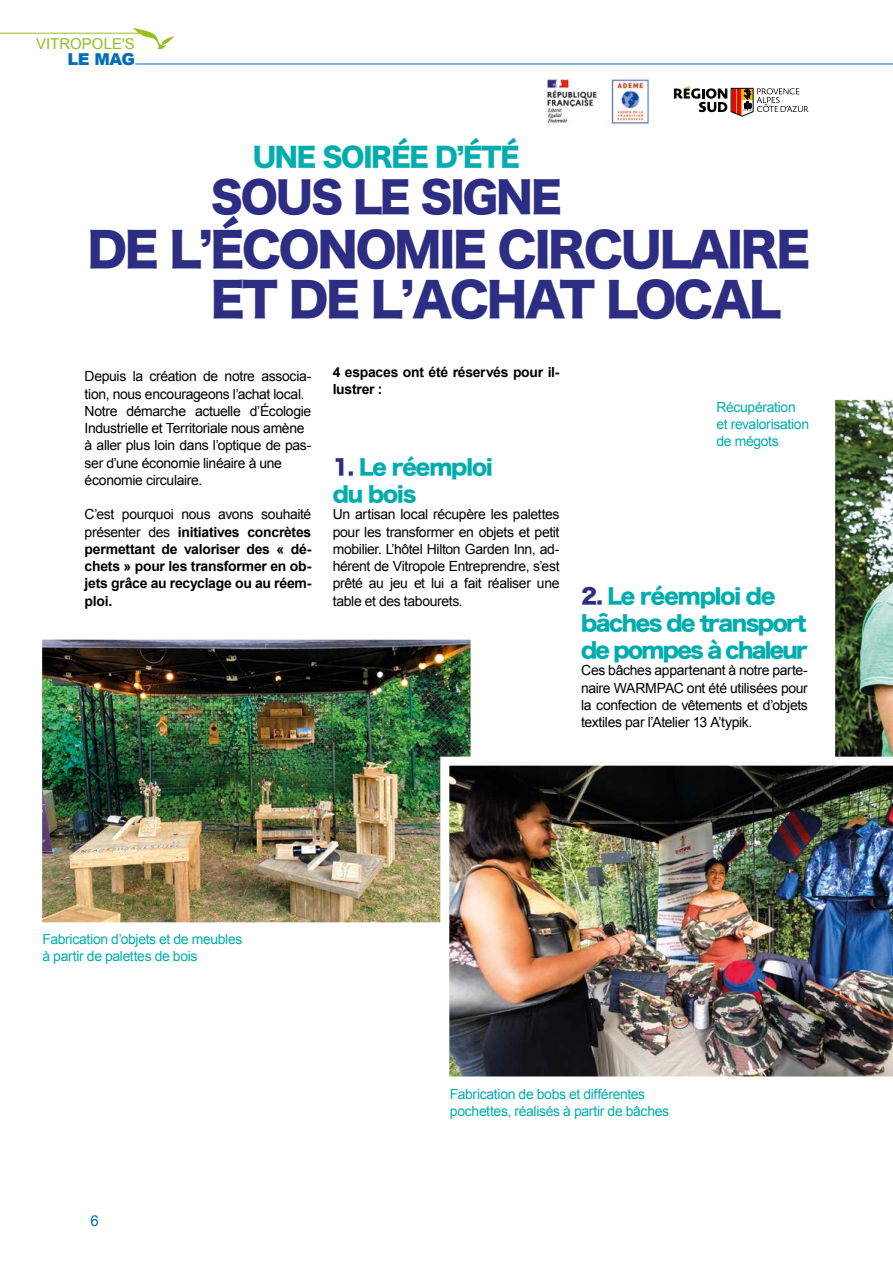
<style>
.page{position:relative;width:893px;height:1263px;background:#fff}
.page>*{position:absolute;margin:0;border:0;box-sizing:border-box;transform-origin:0 0}
.t1{font:46.35px "Hira Kaku Std W8";letter-spacing:-.05em;color:#2d2e83}
.t2{font:42.15px "Hira Kaku Std W8";letter-spacing:-.05em;color:#2d2e83}
.t3{font:26.55px "Hira Kaku Std W8";letter-spacing:-.05em;color:#00adae}
.t4{font:21px/27px "Hira Kaku Std W8";letter-spacing:-.07em;color:#00adae}
.t5{font:21px/27px "Hira Kaku Std W8";letter-spacing:-.05em;color:#00adae}
.t6{font:900 16.35px "Arial";color:#006eb7}
.t7{font:15px "Arial";color:#8dbe22}
.t8{font:15px "Arial";color:#006eb7}
.t9{font:13.95px/17.2px "Arial";letter-spacing:-.025em;color:#000;text-align:justify}
.t10{font:700 13.95px/17.2px "Arial";letter-spacing:-.02em;color:#000;text-align:justify}
.t11{font:13.95px/17.2px "Arial";letter-spacing:-.025em;color:#00adae}
.s1{font-weight:400}
.s2{color:#2d2e83}
</style>
<div class="page">
<svg style="left:133px;top:28px;width:41px;height:22px"></svg>
<hr style="left:135px;top:64px;width:758px;height:1px;background:#006eb7">
<hr style="left:0;top:33px;width:149px;height:1px;background:#95c11f">
<svg style="left:674px;top:86px;width:134px;height:30px"></svg>
<img style="left:540px;top:73px;width:109px;height:54px">
<img style="left:835px;top:399px;width:58px;height:358px">
<img style="left:43px;top:641px;width:427px;height:280px">
<div style="left:33px;top:631px;width:447px;height:300px;border:9px solid #fff"></div>
<img style="left:440px;top:757px;width:453px;height:320px">
<p class="t7" style="left:36px;top:34px;width:100px">VITROPOLE'S</p>
<p class="t6" style="left:67px;top:47px;width:69px">LE MAG</p>
<h3 class="t3" style="left:253px;top:142px;width:268px">UNE SOIRÉE D’ÉTÉ</h3>
<h2 class="t2" style="left:211px;top:174px;width:352px">SOUS LE SIGNE</h2>
<h1 class="t1" style="left:87px;top:224px;width:724px">DE L’ÉCONOMIE CIRCULAIRE</h1>
<h1 class="t1" style="left:211px;top:274px;width:572px">ET DE L’ACHAT LOCAL</h1>
<p class="t9" style="left:85px;top:368px;width:228px;text-align:left">Depuis la création de notre associa&shy;tion, nous encourageons l’achat local.<br>Notre démarche actuelle d’Écologie Industrielle et Territoriale nous amène à aller plus loin dans l’optique de pas&shy;ser d’une économie linéaire à une économie circulaire.</p>
<p class="t10" style="left:85px;top:506px;width:228px"><span class="s1">C’est pourquoi nous avons souhaité présenter des</span> initiatives concrètes permettant de valoriser des « dé&shy;chets » pour les transformer en ob&shy;jets grâce au recyclage ou au réem&shy;ploi.</p>
<p class="t10" style="left:333px;top:364px;width:228px">4 espaces ont été réservés pour il&shy;lustrer :</p>
<h3 class="t5" style="left:333px;top:454px;width:161px"><span class="s2">1.</span> Le réemploi du bois</h3>
<p class="t9" style="left:333px;top:506px;width:228px">Un artisan local récupère les palettes pour les transformer en objets et petit mobilier. L’hôtel Hilton Garden Inn, ad&shy;hérent de Vitropole Entreprendre, s’est prêté au jeu et lui a fait réaliser une table et des tabourets.</p>
<p class="t11" style="left:716px;top:398px;width:94px">Récupération et revalorisation de mégots</p>
<h3 class="t4" style="left:581px;top:583px;width:228px"><span class="s2">2.</span> Le réemploi de bâches de transport de pompes à chaleur</h3>
<p class="t9" style="left:581px;top:662px;width:228px">Ces bâches appartenant à notre parte&shy;naire WARMPAC ont été utilisées pour la confection de vêtements et d’objets textiles par l’Atelier 13 A’typik.</p>
<p class="t11" style="left:43px;top:931px;width:201px">Fabrication d’objets et de meubles à partir de palettes de bois</p>
<p class="t8" style="left:90px;top:1211px;width:10px">6</p>
<p class="t11" style="left:450px;top:1085px;width:221px">Fabrication de bobs et différentes pochettes, réalisés à partir de bâches</p>
</div>
